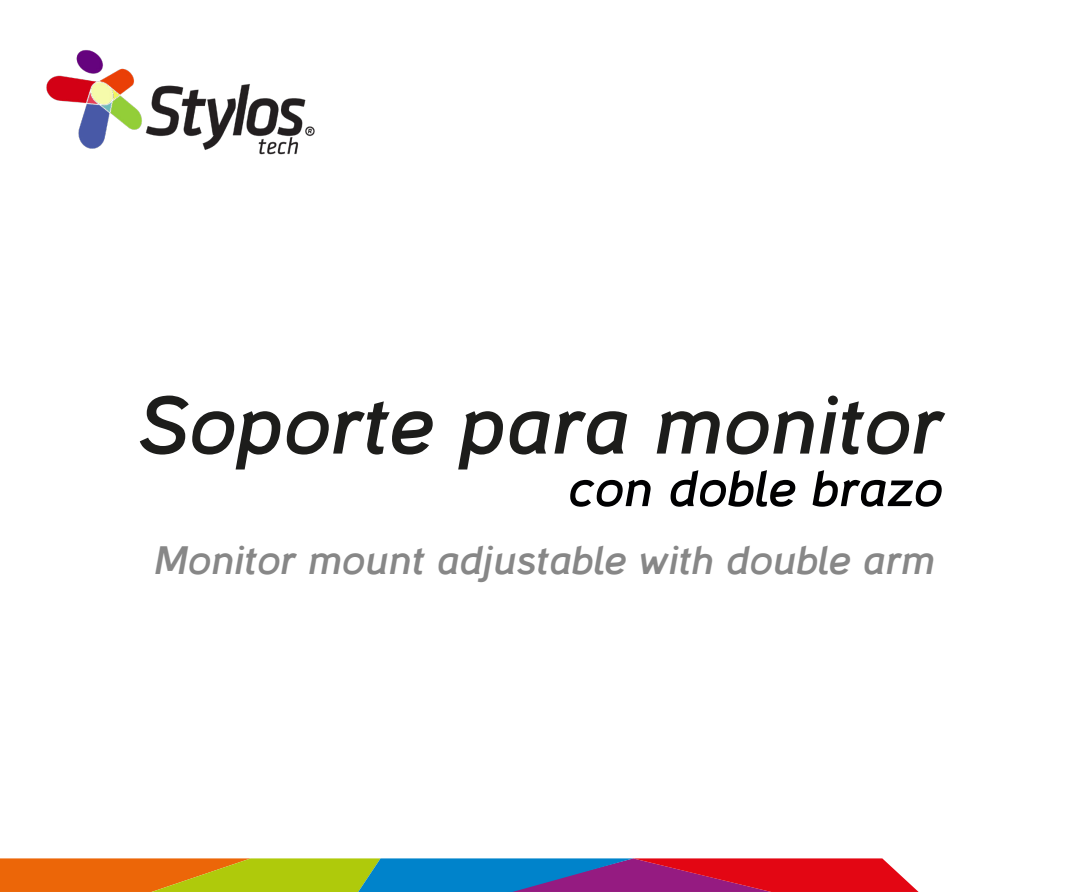
<style>
.page{position:relative;width:1080px;height:892px;background:#fff}
.page>*{position:absolute;margin:0;border:0;box-sizing:border-box;transform-origin:0 0}
.t1{font:italic 700 81.9px "Casper";color:#1d1d1b}
.t2{font:italic 700 50.75px "Casper";color:#000001}
.t3{font:italic 700 40.25px "Casper";color:#878787}
</style>
<div class="page">
<img style="left:46px;top:50px;width:269px;height:105px">
<svg style="left:0;top:858px;width:918px;height:33px"></svg>
<h1 class="t1" style="left:138px;top:381px;width:807px">Soporte para monitor</h1>
<p class="t2" style="left:569px;top:461px;width:376px">con doble brazo</p>
<p class="t3" style="left:154px;top:538px;width:784px">Monitor mount adjustable with double arm</p>
</div>
